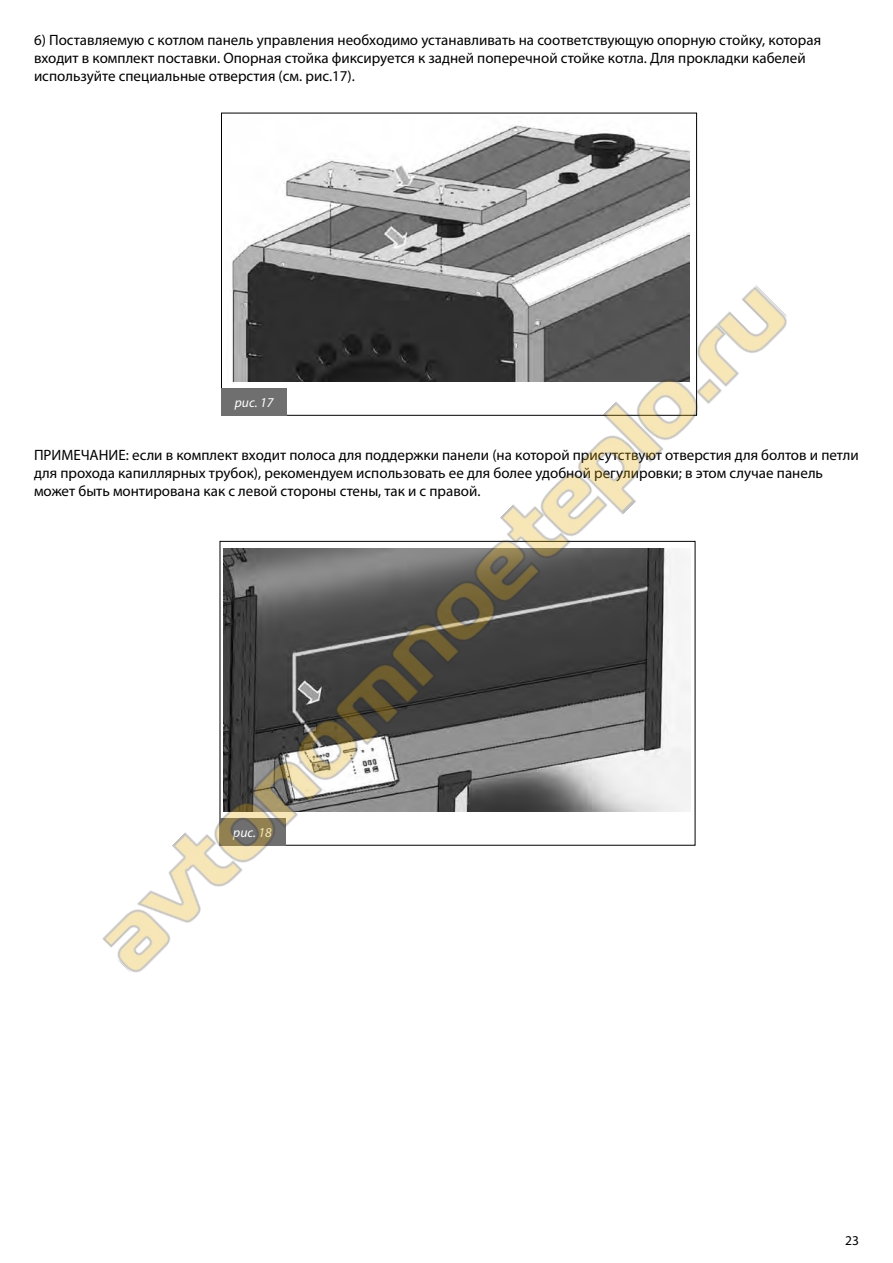
<style>
.page{position:relative;width:893px;height:1263px;background:#fff}
.page>*{position:absolute;margin:0;border:0;box-sizing:border-box;transform-origin:0 0}
.t1{font:15px/18px "Myriad Pro";color:#000}
.t2{font:italic 13.5px "Myriad Pro";color:#fff}
.t3{font:13.5px "Myriad Pro";color:#000}
</style>
<div class="page">
<img style="left:232px;top:124px;width:457px;height:150px">
<img style="left:102px;top:274px;width:685px;height:699px">
<p class="t1" style="left:34px;top:31px;width:789px">6) Поставляемую с котлом панель управления необходимо устанавливать на соответствующую опорную стойку, которая входит в комплект поставки. Опорная стойка фиксируется к задней поперечной стойке котла. Для прокладки кабелей используйте специальные отверстия (см. рис.17).</p>
<p class="t2" style="left:235px;top:394px;width:40px">рис. 17</p>
<p class="t1" style="left:34px;top:445px;width:826px">ПРИМЕЧАНИЕ: если в комплект входит полоса для поддержки панели (на которой присутствуют отверстия для болтов и петли для прохода капиллярных трубок), рекомендуем использовать ее для более удобной регулировки; в этом случае панель может быть монтирована как с левой стороны стены, так и с правой.</p>
<p class="t2" style="left:233px;top:824px;width:40px">рис. 18</p>
<p class="t3" style="left:845px;top:1232px;width:15px">23</p>
</div>
